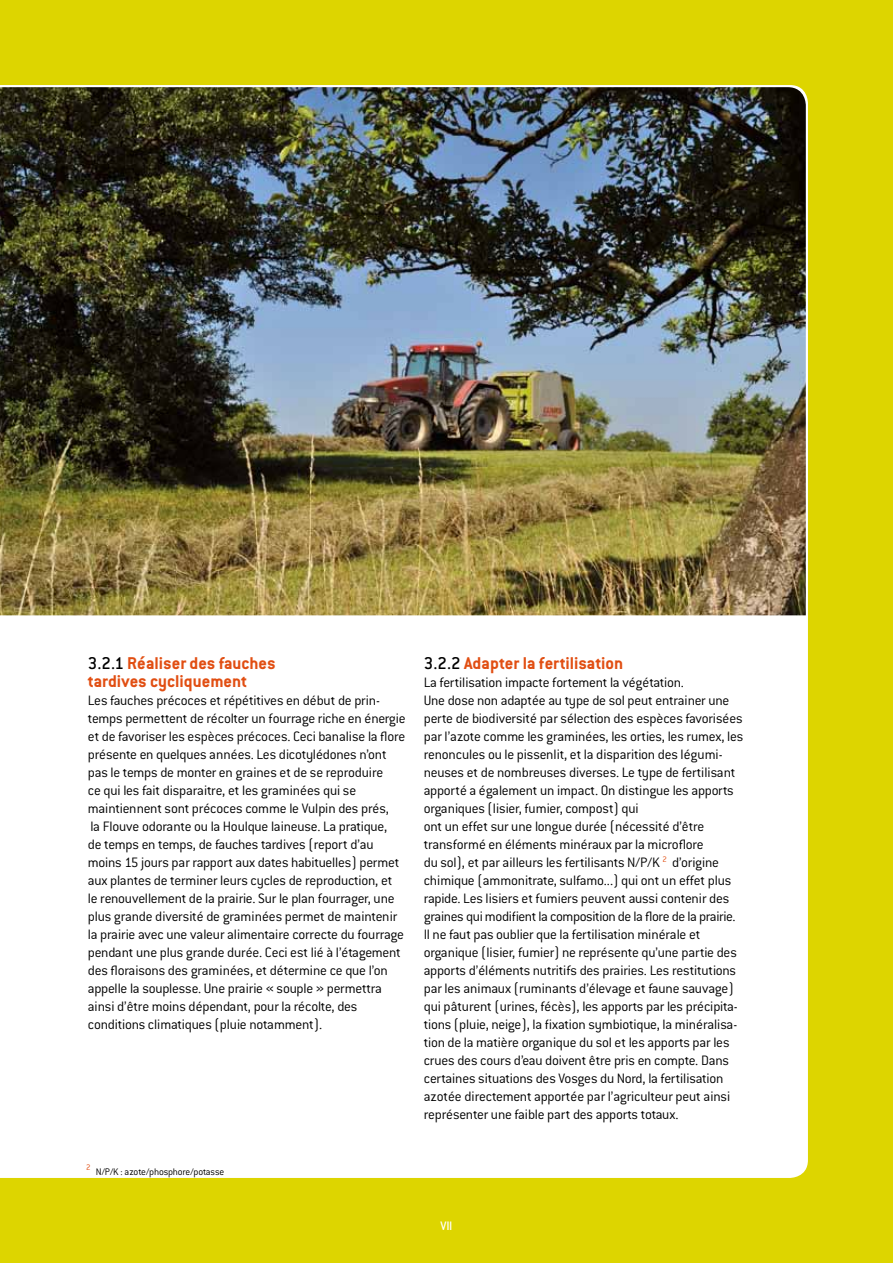
<style>
.page{position:relative;width:893px;height:1263px;background:#ddd500}
.page>*{position:absolute;margin:0;border:0;box-sizing:border-box;transform-origin:0 0}
.t1{font:700 18.75px/18px "Conduit ITC";color:#e14e12}
.t2{font:300 15px/18px "Conduit ITC";letter-spacing:-.015em;color:#000}
.t3{font:500 13.5px "Conduit ITC";color:#fff}
.t4{font:300 10.5px "Conduit ITC";letter-spacing:-.015em;color:#000}
.t5{font:300 8.7px "Conduit ITC";color:#e14e12}
.s1{font-weight:500;color:#000}
</style>
<div class="page">
<div style="left:0;top:85px;width:808px;height:1093px;background:#fff"></div>
<img style="left:0;top:87px;width:806px;height:528px">
<p class="t1" style="left:88px;top:654px;width:189px"><span class="s1">3.2.1</span> Réaliser des fauches tardives cycliquement</p>
<p class="t2" style="left:88px;top:691px;width:319px">Les fauches précoces et répétitives en début de prin&shy;temps permettent de récolter un fourrage riche en énergie et de favoriser les espèces précoces. Ceci banalise la flore présente en quelques années. Les dicotylédones n’ont pas le temps de monter en graines et de se reproduire<br>ce qui les fait disparaitre, et les graminées qui se maintiennent sont précoces comme le Vulpin des prés,<br>la Flouve odorante ou la Houlque laineuse. La pratique,<br>de temps en temps, de fauches tardives (report d’au moins 15 jours par rapport aux dates habituelles) permet aux plantes de terminer leurs cycles de reproduction, et le renouvellement de la prairie. Sur le plan fourrager, une plus grande diversité de graminées permet de maintenir la prairie avec une valeur alimentaire correcte du fourrage pendant une plus grande durée. Ceci est lié à l’étagement des floraisons des graminées, et détermine ce que l’on appelle la souplesse. Une prairie « souple » permettra ainsi d’être moins dépendant, pour la récolte, des conditions climatiques (pluie notamment).</p>
<p class="t5" style="left:86px;top:1162px;width:6px">2</p>
<p class="t4" style="left:96px;top:1165px;width:130px">N/P/K : azote/phosphore/potasse</p>
<p class="t1" style="left:424px;top:654px;width:201px"><span class="s1">3.2.2</span> Adapter la fertilisation</p>
<p class="t2" style="left:424px;top:673px;width:321px">La fertilisation impacte fortement la végétation.<br>Une dose non adaptée au type de sol peut entrainer une perte de biodiversité par sélection des espèces favorisées par l’azote comme les graminées, les orties, les rumex, les renoncules ou le pissenlit, et la disparition des légumi&shy;neuses et de nombreuses diverses. Le type de fertilisant apporté a également un impact. On distingue les apports organiques (lisier, fumier, compost) qui<br>ont un effet sur une longue durée (nécessité d’être transformé en éléments minéraux par la microflore<br>du sol), et par ailleurs les fertilisants N/P/K <sup>2</sup> d’origine chimique (ammonitrate, sulfamo...) qui ont un effet plus rapide. Les lisiers et fumiers peuvent aussi contenir des graines qui modifient la composition de la flore de la prairie.<br>Il ne faut pas oublier que la fertilisation minérale et organique (lisier, fumier) ne représente qu’une partie des apports d’éléments nutritifs des prairies. Les restitutions par les animaux (ruminants d’élevage et faune sauvage) qui pâturent (urines, fécès), les apports par les précipita&shy;tions (pluie, neige), la fixation symbiotique, la minéralisa&shy;tion de la matière organique du sol et les apports par les crues des cours d’eau doivent être pris en compte. Dans certaines situations des Vosges du Nord, la fertilisation azotée directement apportée par l’agriculteur peut ainsi représenter une faible part des apports totaux.</p>
<p class="t3" style="left:440px;top:1218px;width:14px">VII</p>
</div>
